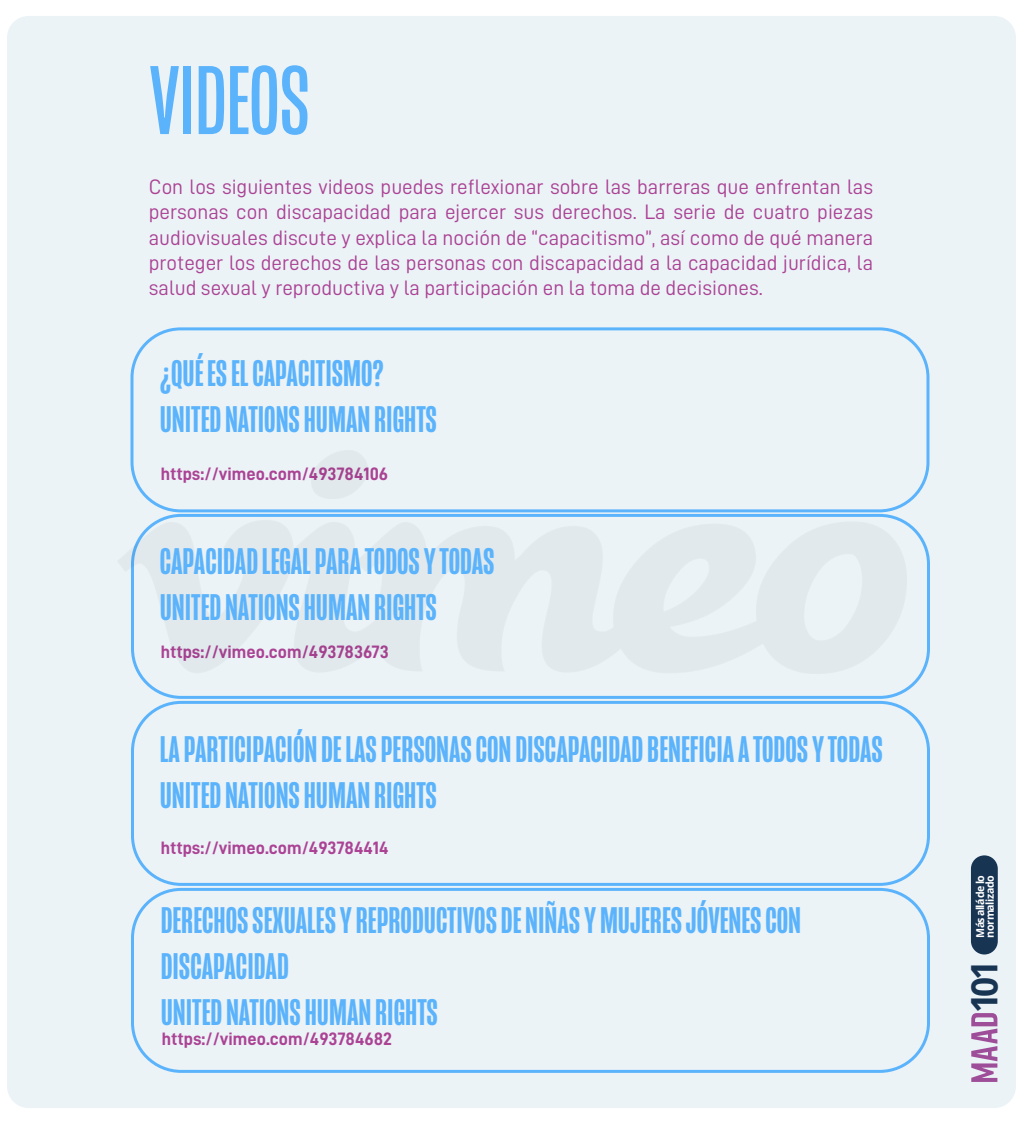
<style>
.page{position:relative;width:1024px;height:1124px;background:#fff}
.page>*{position:absolute;margin:0;border:0;box-sizing:border-box;transform-origin:0 0}
.t1{font:100px "Mongoose";color:#5bb3fc}
.t2{font:500 38px/45.6px "Mongoose";color:#5bb3fc}
.t3{font:700 36.5px "Open Sans";color:#173453;scale:.96 1}
.t4{font:21px/25.2px "D DIN";color:#ab4294;text-align:justify}
.t5{font:18px "D DIN Bold";color:#ab4294}
.t6{font:700 10.9px/9.8px "Open Sans";letter-spacing:-.04em;color:#fff}
</style>
<div class="page">
<div style="left:7px;top:16px;width:1009px;height:1092px;background:#ebf3f7;border-radius:22px"></div>
<div style="left:971px;top:855px;width:27px;height:100px;background:#173453;border-radius:13px"></div>
<svg style="left:971px;top:1013px;width:26px;height:69px"></svg>
<div style="left:130px;top:327px;width:799px;height:185px;border:3px solid #5bb3fc;border-radius:49px"></div>
<div style="left:131px;top:514px;width:799px;height:185px;border:3px solid #5bb3fc;border-radius:49px"></div>
<div style="left:131px;top:701px;width:799px;height:185px;border:3px solid #5bb3fc;border-radius:49px"></div>
<div style="left:131px;top:888px;width:799px;height:185px;border:3px solid #5bb3fc;border-radius:49px"></div>
<h1 class="t1" style="left:150px;top:44px;width:162px">VIDEOS</h1>
<p class="t4" style="left:149px;top:174px;width:726px">Con los siguientes videos puedes reflexionar sobre las barreras que enfrentan las personas con discapacidad para ejercer sus derechos. La serie de cuatro piezas audiovisuales discute y explica la noción de “capacitismo”, así como de qué manera proteger los derechos de las personas con discapacidad a la capacidad jurídica, la salud sexual y reproductiva y la participación en la toma de decisiones.</p>
<h2 class="t2" style="left:160px;top:351px;width:279px">¿QUÉ ES EL CAPACITISMO?<br>UNITED NATIONS HUMAN RIGHTS</h2>
<p class="t5" style="left:161px;top:464px;width:229px">https://vimeo.com/493784106</p>
<h2 class="t2" style="left:160px;top:539px;width:336px">CAPACIDAD LEGAL PARA TODOS Y TODAS<br>UNITED NATIONS HUMAN RIGHTS</h2>
<p class="t5" style="left:161px;top:642px;width:229px">https://vimeo.com/493783673</p>
<h2 class="t2" style="left:160px;top:727px;width:725px">LA PARTICIPACIÓN DE LAS PERSONAS CON DISCAPACIDAD BENEFICIA A TODOS Y TODAS<br>UNITED NATIONS HUMAN RIGHTS</h2>
<p class="t5" style="left:161px;top:838px;width:229px">https://vimeo.com/493784414</p>
<h2 class="t2" style="left:161px;top:898px;width:642px">DERECHOS SEXUALES Y REPRODUCTIVOS DE NIÑAS Y MUJERES JÓVENES CON<br>DISCAPACIDAD<br>UNITED NATIONS HUMAN RIGHTS</h2>
<p class="t5" style="left:162px;top:1029px;width:232px">https://vimeo.com/493784682</p>
<p class="t6" style="left:975px;top:938px;width:64px;rotate:-90deg">Más allá de lo normalizado</p>
<h3 class="t3" style="left:958px;top:1013px;width:57px;rotate:-90deg">101</h3>
</div>
